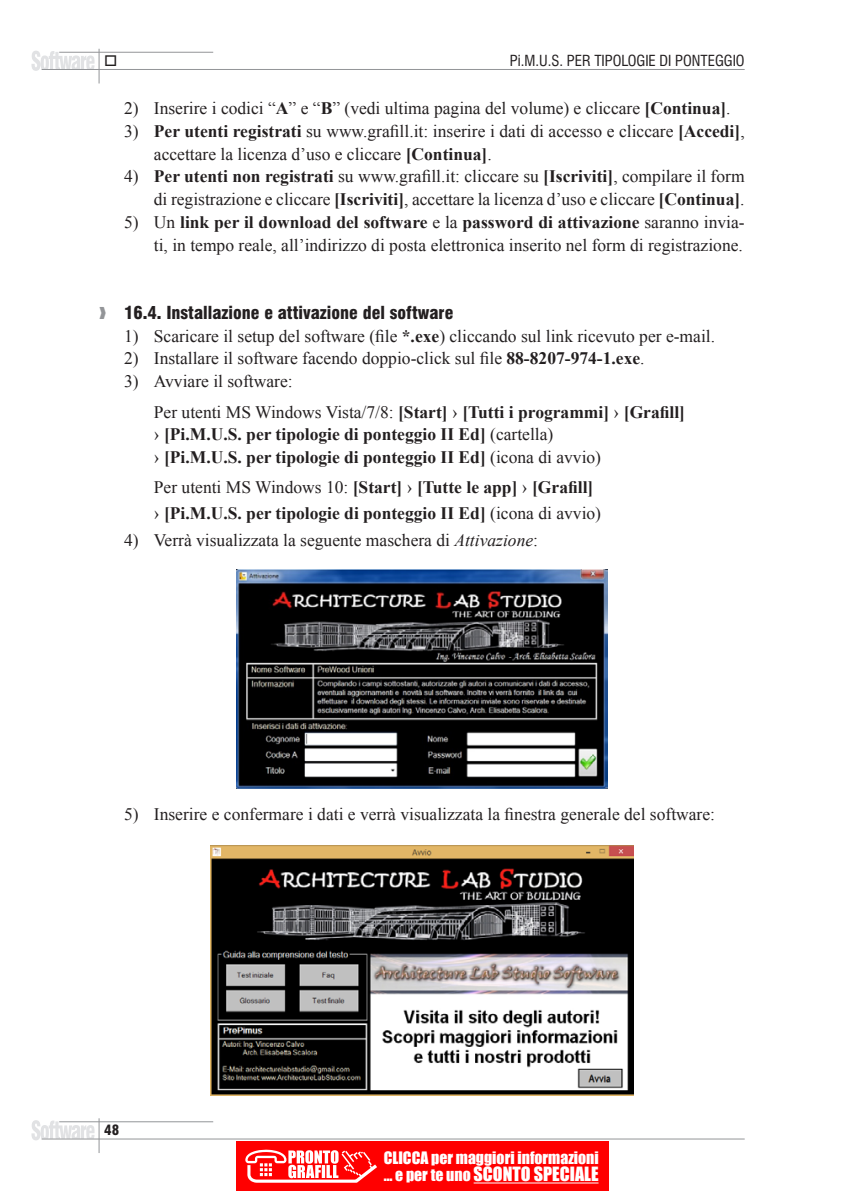
<style>
.page{position:relative;width:844px;height:1191px;background:#fff}
.page>*{position:absolute;margin:0;border:0;box-sizing:border-box;transform-origin:0 0}
.t1{font:18.03px "Impact";color:#fff}
.t2{font:17.5px/22.8px "Times New Roman";color:#231f20}
.t3{font:700 17.5px/22.8px "Times New Roman";color:#231f20}
.t4{font:900 condensed 17.5px "Swiss 721 BT";color:#231f20}
.t5{font:15.75px "Impact";color:#fff}
.t6{font:condensed 14.88px "Swiss 721 BT";color:#231f20}
.t7{font:900 condensed 14px "Swiss 721 BT";color:#231f20}
.s1{font-weight:700}
.s2{color:#939598}
.s3{font-weight:400}
.s4{font-style:italic}
.s5{font-size:15.75px}
</style>
<div class="page">
<svg style="left:31px;top:51px;width:63px;height:20px"></svg>
<hr style="left:59px;top:52px;width:154px;height:1px;background:#939598">
<hr style="left:99px;top:49px;width:1px;height:34px;background:#939598">
<svg style="left:31px;top:1120px;width:63px;height:20px"></svg>
<hr style="left:42px;top:1138px;width:702px;height:1px;background:#939598">
<hr style="left:59px;top:1121px;width:154px;height:1px;background:#939598">
<hr style="left:99px;top:1118px;width:1px;height:35px;background:#939598">
<hr style="left:42px;top:69px;width:702px;height:1px;background:#939598">
<img style="left:236px;top:570px;width:371px;height:218px">
<img style="left:210px;top:846px;width:423px;height:249px">
<div style="left:236px;top:1141px;width:372px;height:50px;background:#f00"></div>
<hr style="left:473px;top:1182px;width:125px;height:1px;background:#fff">
<svg style="left:245px;top:1149px;width:132px;height:34px"></svg>
<p class="t6" style="left:509px;top:51px;width:236px">Pi.M.U.S. PER TIPOLOGIE DI PONTEGGIO</p>
<p class="t2" style="left:124px;top:97px;width:608px">2) Inserire i codici “<span class="s1">A</span>” e “<span class="s1">B</span>” (vedi ultima pagina del volume) e cliccare <span class="s1">[Continua]</span>.</p>
<p class="t2" style="left:154px;top:119px;width:592px;text-indent:-30px">3) <span class="s1">Per utenti registrati</span> su www.grafill.it: inserire i dati di accesso e cliccare <span class="s1">[Accedi]</span>, accettare la licenza d’uso e cliccare <span class="s1">[Continua]</span>.</p>
<p class="t2" style="left:124px;top:165px;width:622px;text-align:right">4) <span class="s1">Per utenti non registrati</span> su www.grafill.it: cliccare su <span class="s1">[Iscriviti]</span>, compilare il form di registrazione e cliccare <span class="s1">[Iscriviti]</span>, accettare la licenza d’uso e cliccare <span class="s1">[Continua]</span>.</p>
<p class="t2" style="left:124px;top:210px;width:622px;text-align:right">5) Un <span class="s1">link per il download del software</span> e la <span class="s1">password di attivazione</span> saranno invia&shy;ti, in tempo reale, all’indirizzo di posta elettronica inserito nel form di registrazione.</p>
<p class="t4" style="left:99px;top:302px;width:355px"><span class="s2">❱</span> 16.4. Installazione e attivazione del software</p>
<p class="t2" style="left:124px;top:324px;width:592px">1) Scaricare il setup del software (file <span class="s1">*.exe</span>) cliccando sul link ricevuto per e-mail.</p>
<p class="t2" style="left:124px;top:347px;width:522px">2) Installare il software facendo doppio-click sul file <span class="s1">88-8207-974-1.exe</span>.</p>
<p class="t2" style="left:154px;top:366px;width:532px;line-height:30.3px;text-indent:-30px">3) Avviare il software:<br>Per utenti MS Windows Vista/7/8: <span class="s1">[Start]</span> › <span class="s1">[Tutti i programmi]</span> › <span class="s1">[Grafill]</span></p>
<p class="t3" style="left:154px;top:422px;width:448px"><span class="s3">›</span> [Pi.M.U.S. per tipologie di ponteggio II Ed] <span class="s3">(cartella)<br>›</span> [Pi.M.U.S. per tipologie di ponteggio II Ed] <span class="s3">(icona di avvio)</span></p>
<p class="t3" style="left:154px;top:474px;width:448px;line-height:25.2px"><span class="s3">Per utenti MS Windows 10:</span> [Start] <span class="s3">›</span> [Tutte le app] <span class="s3">›</span> [Grafill] <span class="s3">›</span> [Pi.M.U.S. per tipologie di ponteggio II Ed] <span class="s3">(icona di avvio)</span></p>
<p class="t2" style="left:124px;top:529px;width:415px">4) Verrà visualizzata la seguente maschera di <span class="s4">Attivazione</span>:</p>
<p class="t2" style="left:124px;top:802px;width:592px">5) Inserire e confermare i dati e verrà visualizzata la finestra generale del software:</p>
<p class="t7" style="left:104px;top:1122px;width:17px">48</p>
<p class="t5" style="left:383px;top:1145px;width:216px">CLICCA per maggiori informazioni</p>
<p class="t1" style="left:383px;top:1160px;width:216px"><span class="s5">… e per te uno</span> SCONTO SPECIALE</p>
</div>
